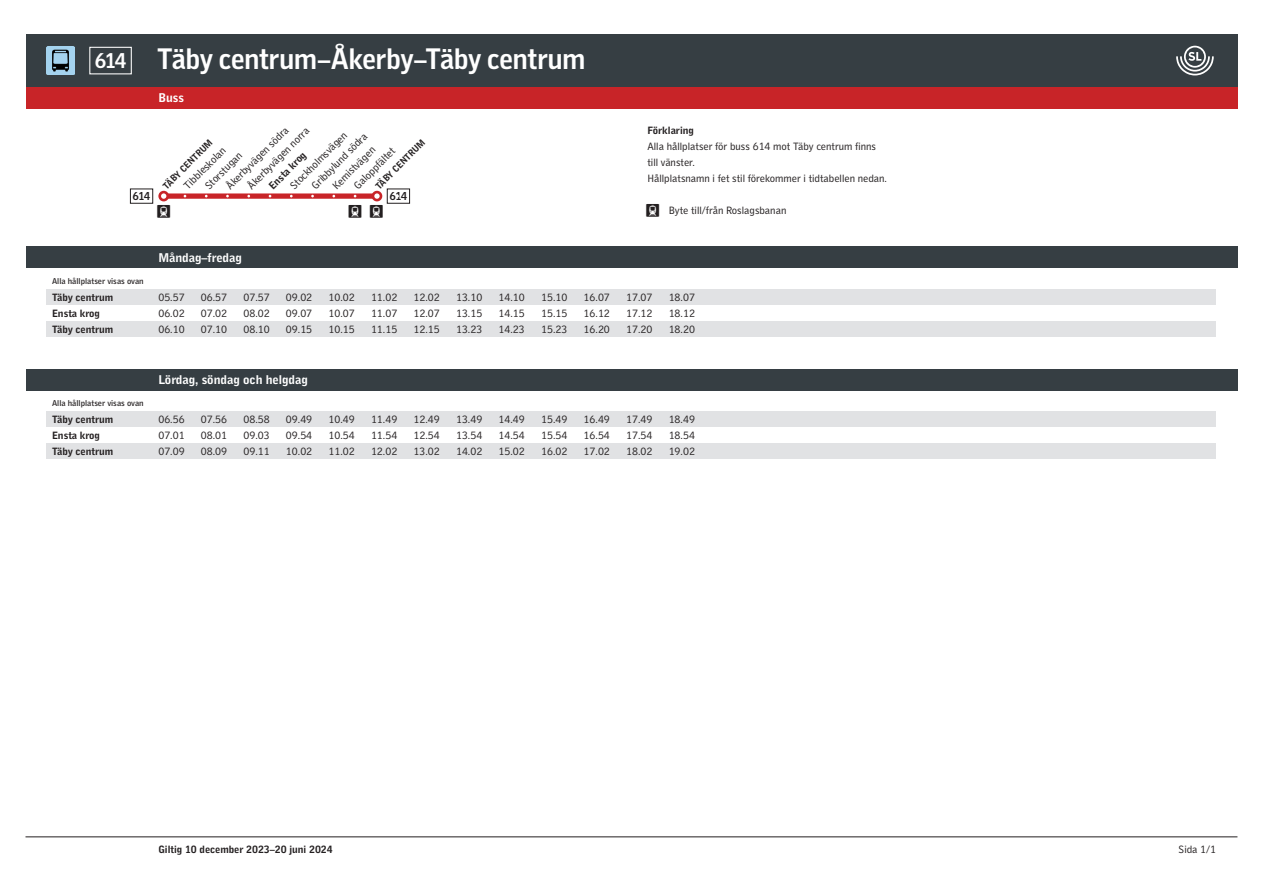
<style>
.page{position:relative;width:1263px;height:893px;background:#fff}
.page>*{position:absolute;margin:0;border:0;box-sizing:border-box;transform-origin:0 0}
.Sidhuvud_-_Destinati{font:700 28.2px "SL Gothic Display";letter-spacing:-.005em;color:#fff}
.Sidhuvud_-_Linjenumm{font:700 20.25px "SL Gothic Display";color:#fff}
.Veckodag{font:700 12.75px "SL Gothic Timetable 2";color:#fff}
.Sidhuvud_-_Linjenumm-2{font:700 10.95px "SL Gothic Display";letter-spacing:.03em;color:#231f20}
.Hållplats_tider{font:10.65px/15.9px "SL Gothic Timetable 2";color:#231f20;text-align:justify}
.Tidtabell_-_Station{font:700 10.65px "SL Gothic Timetable 2";color:#231f20}
.Förklaring_-_Text{font:10.65px "SL Gothic Timetable 2";color:#231f20}
.Hållplats_tider-2{font:700 10.65px "SL Gothic Timetable 2";color:#231f20}
.Sidfot_-_Pagina{font:10.65px "SL Gothic Timetable 2";color:#231f20}
.Hållplatsnamn_ändhpl{font:700 9.6px "SL Gothic Timetable 2";color:#231f20}
.Tidtabell_-_Förklari{font:500 8.55px "SL Gothic Timetable 2";color:#231f20}
</style>
<div class="page">
<div style="left:26px;top:34px;width:1211px;height:53px;background:#363e43"></div>
<img style="left:47px;top:47px;width:27px;height:27px">
<div style="left:26px;top:87px;width:1211px;height:21px;background:#c82428"></div>
<hr style="left:26px;top:837px;width:1211px;height:1px;background:#231f20">
<svg style="left:1176px;top:46px;width:38px;height:29px"></svg>
<div style="left:89px;top:47px;width:43px;height:27px;border:1px solid #fff"></div>
<div style="left:26px;top:247px;width:1211px;height:21px;background:#363e43"></div>
<div style="left:130px;top:189px;width:23px;height:15px;border:1px solid #231f20"></div>
<div style="left:387px;top:189px;width:23px;height:15px;border:1px solid #231f20"></div>
<div style="left:47px;top:289px;width:1169px;height:16px;background:#e1e2e4"></div>
<div style="left:47px;top:321px;width:1169px;height:16px;background:#e1e2e4"></div>
<div style="left:168px;top:193px;width:209px;height:6px;background:#c82428"></div>
<div style="left:158px;top:191px;width:11px;height:10px;border:3px solid #c82428;border-radius:50%"></div>
<div style="left:373px;top:192px;width:8px;height:8px;background:#fff;border-radius:50%"></div>
<div style="left:372px;top:191px;width:10px;height:10px;border:3px solid #c82428;border-radius:50%"></div>
<div style="left:26px;top:369px;width:1211px;height:21px;background:#363e43"></div>
<div style="left:47px;top:411px;width:1169px;height:16px;background:#e1e2e4"></div>
<div style="left:47px;top:443px;width:1169px;height:16px;background:#e1e2e4"></div>
<p class="Sidhuvud_-_Linjenumm" style="left:95px;top:47px;width:33px">614</p>
<p class="Sidhuvud_-_Destinati" style="left:157px;top:40px;width:429px">Täby centrum–Åkerby–Täby centrum</p>
<p class="Veckodag" style="left:158px;top:90px;width:27px">Buss</p>
<p class="Hållplats_tider" style="left:222px;top:181px;width:85px;rotate:-45deg">Åkerbyvägen södra</p>
<p class="Hållplats_tider" style="left:244px;top:181px;width:84px;rotate:-45deg">Åkerbyvägen norra</p>
<p class="Hållplats_tider" style="left:286px;top:181px;width:77px;rotate:-45deg">Stockholmsvägen</p>
<p class="Hållplats_tider" style="left:307px;top:181px;width:76px;rotate:-45deg">Gribbylund södra</p>
<p class="Hållplatsnamn_ändhpl" style="left:161px;top:183px;width:67px;rotate:-45deg">TÄBY CENTRUM</p>
<p class="Hållplatsnamn_ändhpl" style="left:373px;top:183px;width:67px;rotate:-45deg">TÄBY CENTRUM</p>
<p class="Hållplats_tider" style="left:350px;top:181px;width:55px;rotate:-45deg">Galoppfältet</p>
<p class="Hållplats_tider" style="left:329px;top:181px;width:57px;rotate:-45deg">Kemistvägen</p>
<p class="Hållplats_tider" style="left:180px;top:181px;width:56px;rotate:-45deg">Tibbleskolan</p>
<p class="Tidtabell_-_Station" style="left:266px;top:183px;width:49px;rotate:-45deg">Ensta krog</p>
<p class="Hållplats_tider" style="left:201px;top:181px;width:49px;rotate:-45deg">Storstugan</p>
<p class="Sidhuvud_-_Linjenumm-2" style="left:133px;top:189px;width:19px">614</p>
<p class="Sidhuvud_-_Linjenumm-2" style="left:390px;top:189px;width:19px">614</p>
<p class="Tidtabell_-_Förklari" style="left:52px;top:276px;width:93px">Alla hållplatser visas ovan</p>
<p class="Veckodag" style="left:158px;top:250px;width:85px">Måndag–fredag</p>
<p class="Hållplats_tider-2" style="left:647px;top:125px;width:48px">Förklaring</p>
<p class="Hållplats_tider" style="left:647px;top:139px;width:230px">Alla hållplatser för buss 614 mot Täby centrum finns till vänster.</p>
<p class="Hållplats_tider" style="left:647px;top:171px;width:241px">Hållplatsnamn i fet stil förekommer i tidtabellen nedan.</p>
<p class="Hållplats_tider" style="left:669px;top:203px;width:119px">Byte till/från Roslagsbanan</p>
<p class="Tidtabell_-_Station" style="left:52px;top:291px;width:63px">Täby centrum</p>
<p class="Tidtabell_-_Station" style="left:52px;top:307px;width:49px">Ensta krog</p>
<p class="Tidtabell_-_Station" style="left:52px;top:323px;width:63px">Täby centrum</p>
<p class="Hållplats_tider" style="left:158px;top:289px;width:28px">05.57<br>06.02<br>06.10</p>
<p class="Förklaring_-_Text" style="left:201px;top:291px;width:28px">06.57</p>
<p class="Förklaring_-_Text" style="left:201px;top:307px;width:28px">07.02</p>
<p class="Förklaring_-_Text" style="left:201px;top:323px;width:28px">07.10</p>
<p class="Hållplats_tider" style="left:243px;top:289px;width:28px">07.57<br>08.02<br>08.10</p>
<p class="Hållplats_tider" style="left:286px;top:289px;width:28px">09.02<br>09.07<br>09.15</p>
<p class="Hållplats_tider" style="left:328px;top:289px;width:28px">10.02<br>10.07<br>10.15</p>
<p class="Hållplats_tider" style="left:371px;top:289px;width:28px">11.02<br>11.07<br>11.15</p>
<p class="Hållplats_tider" style="left:414px;top:289px;width:28px">12.02<br>12.07<br>12.15</p>
<p class="Hållplats_tider" style="left:456px;top:289px;width:28px">13.10<br>13.15<br>13.23</p>
<p class="Hållplats_tider" style="left:499px;top:289px;width:28px">14.10<br>14.15<br>14.23</p>
<p class="Hållplats_tider" style="left:541px;top:289px;width:28px">15.10<br>15.15<br>15.23</p>
<p class="Hållplats_tider" style="left:584px;top:289px;width:28px">16.07<br>16.12<br>16.20</p>
<p class="Hållplats_tider" style="left:626px;top:289px;width:28px">17.07<br>17.12<br>17.20</p>
<p class="Hållplats_tider" style="left:669px;top:289px;width:28px">18.07<br>18.12<br>18.20</p>
<p class="Tidtabell_-_Förklari" style="left:52px;top:398px;width:93px">Alla hållplatser visas ovan</p>
<p class="Tidtabell_-_Station" style="left:52px;top:413px;width:63px">Täby centrum</p>
<p class="Tidtabell_-_Station" style="left:52px;top:429px;width:49px">Ensta krog</p>
<p class="Tidtabell_-_Station" style="left:52px;top:445px;width:63px">Täby centrum</p>
<p class="Veckodag" style="left:158px;top:372px;width:151px">Lördag, söndag och helgdag</p>
<p class="Hållplats_tider" style="left:158px;top:411px;width:28px">06.56<br>07.01<br>07.09</p>
<p class="Förklaring_-_Text" style="left:201px;top:413px;width:28px">07.56</p>
<p class="Förklaring_-_Text" style="left:201px;top:429px;width:28px">08.01</p>
<p class="Förklaring_-_Text" style="left:201px;top:445px;width:28px">08.09</p>
<p class="Hållplats_tider" style="left:243px;top:411px;width:28px">08.58<br>09.03<br>09.11</p>
<p class="Hållplats_tider" style="left:286px;top:411px;width:28px">09.49<br>09.54<br>10.02</p>
<p class="Hållplats_tider" style="left:328px;top:411px;width:28px">10.49<br>10.54<br>11.02</p>
<p class="Hållplats_tider" style="left:371px;top:411px;width:28px">11.49<br>11.54<br>12.02</p>
<p class="Hållplats_tider" style="left:414px;top:411px;width:28px">12.49<br>12.54<br>13.02</p>
<p class="Hållplats_tider" style="left:456px;top:411px;width:28px">13.49<br>13.54<br>14.02</p>
<p class="Hållplats_tider" style="left:499px;top:411px;width:28px">14.49<br>14.54<br>15.02</p>
<p class="Hållplats_tider" style="left:541px;top:411px;width:28px">15.49<br>15.54<br>16.02</p>
<p class="Hållplats_tider" style="left:584px;top:411px;width:28px">16.49<br>16.54<br>17.02</p>
<p class="Hållplats_tider" style="left:626px;top:411px;width:28px">17.49<br>17.54<br>18.02</p>
<p class="Hållplats_tider" style="left:669px;top:411px;width:28px">18.49<br>18.54<br>19.02</p>
<p class="Tidtabell_-_Station" style="left:158px;top:843px;width:176px">Giltig 10 december 2023–20 juni 2024</p>
<p class="Sidfot_-_Pagina" style="left:1178px;top:843px;width:39px">Sida 1/1</p>
</div>
